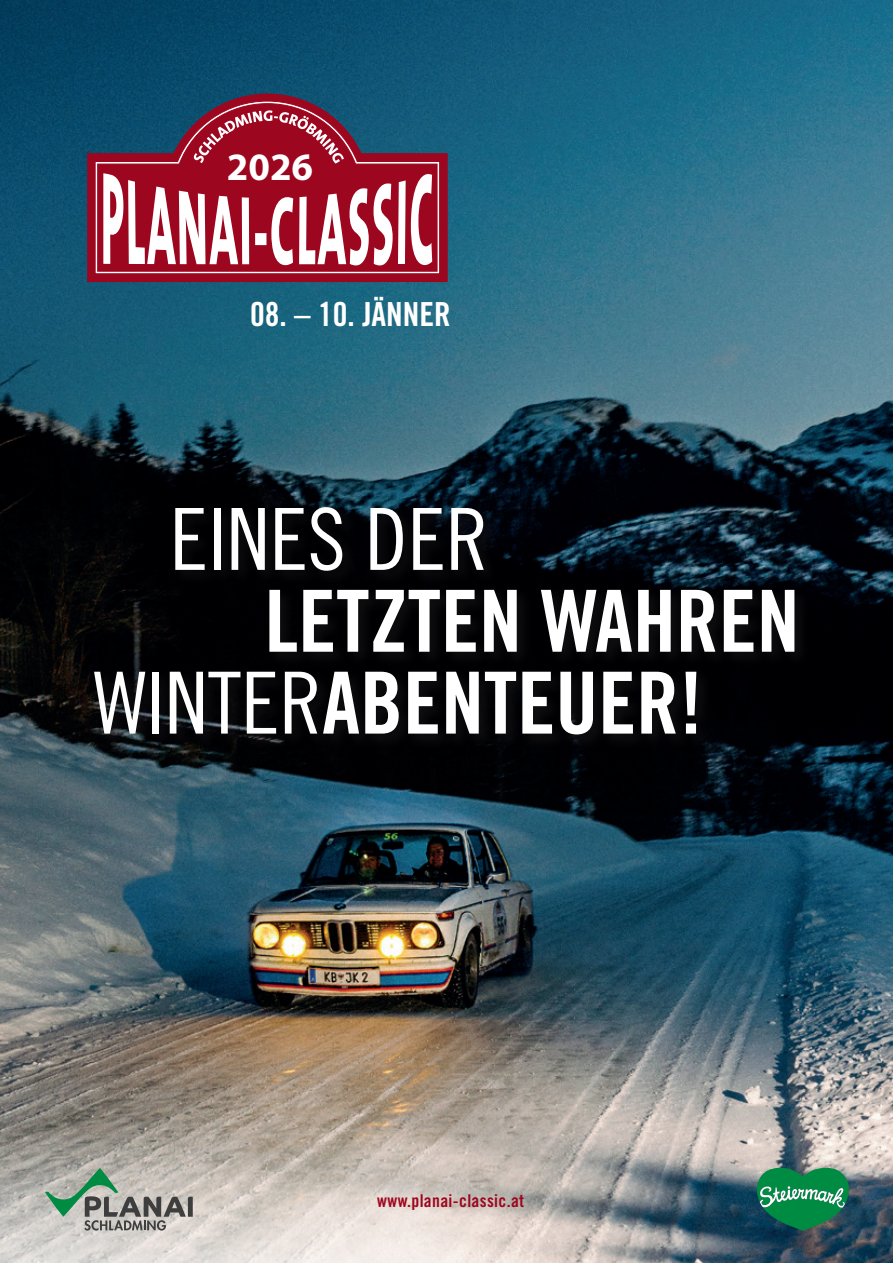
<style>
.page{position:relative;width:893px;height:1263px;background:#fff}
.page>*{position:absolute;margin:0;border:0;box-sizing:border-box;transform-origin:0 0}
.t1{font:85.65px/81.9px "Trade Gothic LT Std Bd Cn 20";color:#fff}
.t2{font:85.65px "Trade Gothic LT Std Cn 18";color:#fff}
.t3{font:700 38.85px "Myriad Pro";color:#fff}
.t4{font:33.15px "Trade Gothic LT Std Bd Cn 20";color:#fff}
.t5{font:17.7px "Trade Gothic LT Std Bd Cn 20";letter-spacing:.02em;color:#9d061f}
.s1{font-family:"Trade Gothic LT Std Cn 18"}
</style>
<div class="page">
<img style="left:0;top:0;width:893px;height:1263px">
<svg style="left:0;top:1107px;width:635px;height:156px;background:#c1bab2"></svg>
<svg style="left:87px;top:94px;width:361px;height:188px;background:#6a203c"></svg>
<svg style="left:95px;top:100px;width:345px;height:174px;background:#733d56"></svg>
<svg style="left:103px;top:110px;width:329px;height:156px"></svg>
<div style="left:224px;top:156px;width:86px;height:33px;background:#9d061f"></div>
<div style="left:91px;top:503px;width:719px;height:248px;background:#231f20;opacity:.46"></div>
<svg style="left:757px;top:1168px;width:92px;height:63px;background:#27875d"></svg>
<svg style="left:45px;top:1168px;width:148px;height:62px;background:#a2a99f"></svg>
<p class="t3" style="left:227px;top:145px;width:88px">2026</p>
<p class="t4" style="left:250px;top:294px;width:202px">08. – 10. JÄNNER</p>
<p class="t2" style="left:170px;top:488px;width:320px">EINES DER</p>
<p class="t1" style="left:94px;top:580px;width:707px;text-indent:171px">LETZTEN WAHREN<br><span class="s1">WINTER</span>ABENTEUER!</p>
<p class="t5" style="left:377px;top:1190px;width:148px">www.planai-classic.at</p>
</div>
